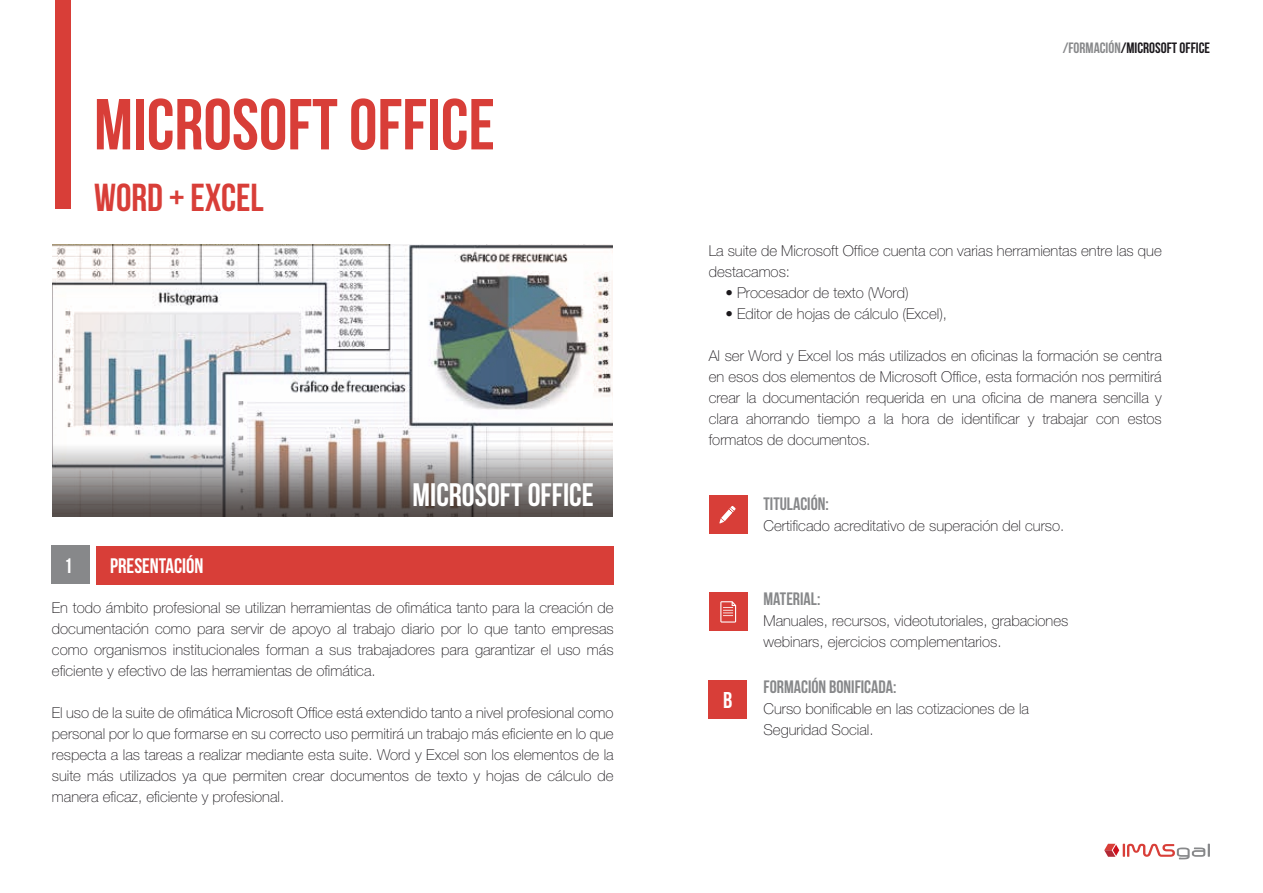
<style>
.page{position:relative;width:1263px;height:893px;background:#fff}
.page>*{position:absolute;margin:0;border:0;box-sizing:border-box;transform-origin:0 0}
.t1{font:72px "Bebas Neue";color:#d83e38}
.t2{font:39px "Bebas Neue";color:#d83e38}
.t3{font:32.55px "Bebas Neue";color:#fff}
.t4{font:22.8px "Bebas Neue";color:#fff}
.t5{font:21px "Bebas Neue";color:#fff}
.t6{font:18px "Bebas Neue";color:#87888a}
.t7{font:100 15px/21px "Helvetica Neue LT Pro";color:#1b181c;text-align:justify}
.t8{font:15px "Bebas Neue";color:#1b181c}
.s1{color:#87888a}
</style>
<div class="page">
<svg style="left:1104px;top:844px;width:106px;height:15px"></svg>
<div style="left:56px;top:0;width:15px;height:209px;background:#d83e38"></div>
<div style="left:709px;top:495px;width:39px;height:39px;background:#d83e38"></div>
<svg style="left:719px;top:506px;width:16px;height:17px"></svg>
<div style="left:709px;top:592px;width:38px;height:39px;background:#d83e38"></div>
<svg style="left:720px;top:601px;width:16px;height:22px"></svg>
<div style="left:709px;top:680px;width:38px;height:39px;background:#d83e38"></div>
<div style="left:51px;top:545px;width:39px;height:39px;background:#87888a"></div>
<div style="left:96px;top:546px;width:518px;height:38px;background:#d83e38"></div>
<svg style="left:52px;top:245px;width:560px;height:198px"></svg>
<svg style="left:52px;top:443px;width:560px;height:73px;background:#958f8e"></svg>
<h1 class="t1" style="left:94px;top:85px;width:402px">MICROSOFT OFFICE</h1>
<h2 class="t2" style="left:94px;top:176px;width:171px">WORD + EXCEL</h2>
<h3 class="t5" style="left:64px;top:554px;width:10px">1</h3>
<h3 class="t5" style="left:110px;top:554px;width:95px">PRESENTACIÓN</h3>
<h3 class="t3" style="left:413px;top:477px;width:183px">MICROSOFT OFFICE</h3>
<p class="t7" style="left:52px;top:597px;width:563px">En todo ámbito profesional se utilizan herramientas de ofimática tanto para la creación de documentación como para servir de apoyo al trabajo diario por lo que tanto empresas como organismos institucionales forman a sus trabajadores para garantizar el uso más eficiente y efectivo de las herramientas de ofimática.</p>
<p class="t7" style="left:52px;top:702px;width:563px">El uso de la suite de ofimática Microsoft Office está extendido tanto a nivel profesional como personal por lo que formarse en su correcto uso permitirá un trabajo más eficiente en lo que respecta a las tareas a realizar mediante esta suite. Word y Excel son los elementos de la suite más utilizados ya que permiten crear documentos de texto y hojas de cálculo de manera eficaz, eficiente y profesional.</p>
<p class="t8" style="left:1063px;top:40px;width:149px"><span class="s1">/FORMACIÓN</span>/MICROSOFT OFFICE</p>
<p class="t7" style="left:709px;top:240px;width:455px">La suite de Microsoft Office cuenta con varias herramientas entre las que destacamos:</p>
<p class="t7" style="left:725px;top:282px;width:185px">• Procesador de texto (Word)</p>
<p class="t7" style="left:725px;top:303px;width:223px">• Editor de hojas de cálculo (Excel),</p>
<p class="t7" style="left:709px;top:345px;width:455px">Al ser Word y Excel los más utilizados en oficinas la formación se centra en esos dos elementos de Microsoft Office, esta formación nos permitirá crear la documentación requerida en una oficina de manera sencilla y clara ahorrando tiempo a la hora de identificar y trabajar con estos formatos de documentos.</p>
<h3 class="t4" style="left:723px;top:688px;width:11px">B</h3>
<p class="t6" style="left:763px;top:494px;width:67px">TITULACIÓN:</p>
<p class="t7" style="left:763px;top:515px;width:302px">Certificado acreditativo de superación del curso.</p>
<p class="t6" style="left:763px;top:589px;width:58px">MATERIAL:</p>
<p class="t7" style="left:763px;top:610px;width:306px">Manuales, recursos, videotutoriales, grabaciones webinars, ejercicios complementarios.</p>
<p class="t6" style="left:763px;top:677px;width:135px">FORMACIÓN BONIFICADA:</p>
<p class="t7" style="left:763px;top:698px;width:267px">Curso bonificable en las cotizaciones de la<br>Seguridad Social.</p>
</div>
